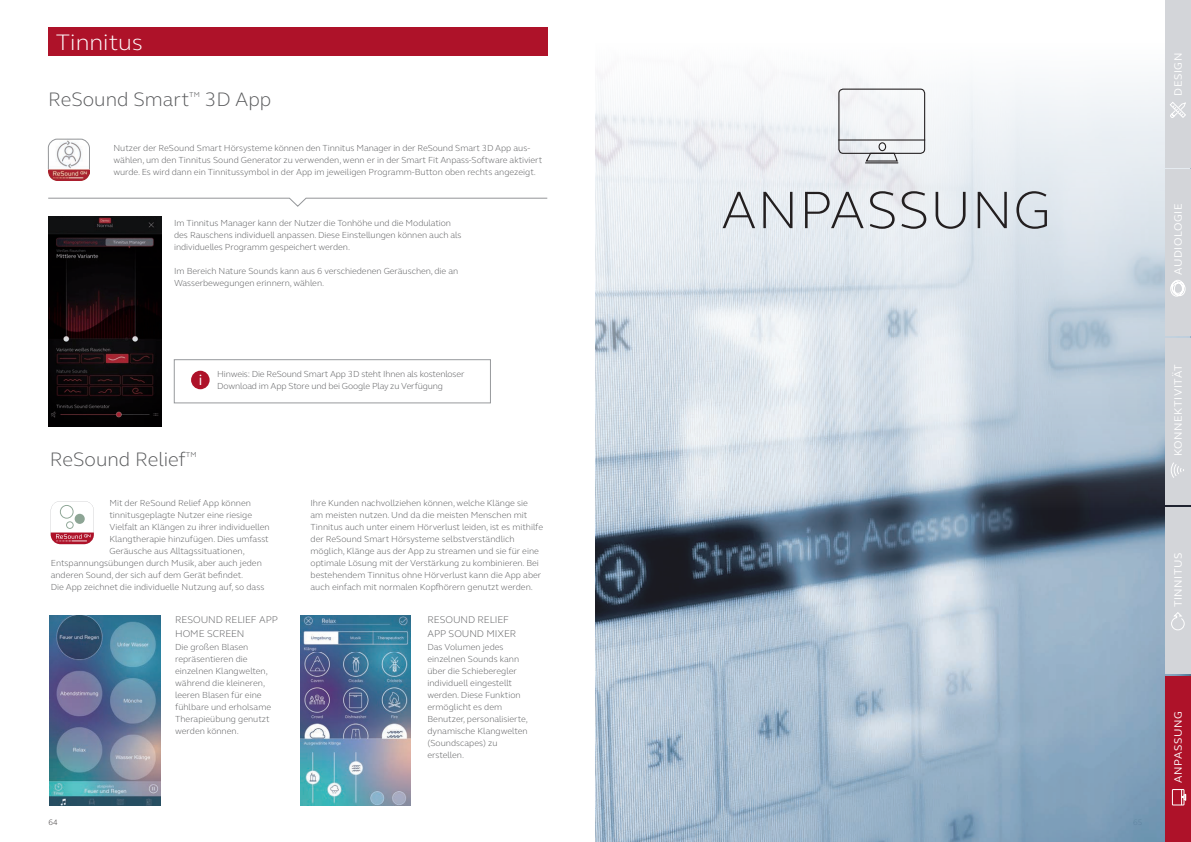
<style>
.page{position:relative;width:1191px;height:842px;background:#fff}
.page>*{position:absolute;margin:0;border:0;box-sizing:border-box;transform-origin:0 0}
.t1{font:300 54px "GN Elliot";letter-spacing:.01em;color:#231f20}
.t2{font:300 23px "GN Elliot";color:#fff;scale:1.05 1}
.t3{font:300 20px "GN Elliot";color:#57585a}
.t4{font:15.1px "GN Elliot";color:#fff}
.t5{font:11px "GN Elliot";letter-spacing:.05em;color:#fff}
.t6{font:300 10px/13.4px "GN Elliot";letter-spacing:-.01em;color:#57585a}
.t7{font:300 9px/12px "GN Elliot";color:#57585a}
.t8{font:300 8px "GN Elliot";color:#231f20}
</style>
<div class="page">
<div style="left:48px;top:28px;width:499px;height:28px;background:#ae1229"></div>
<img style="left:48px;top:216px;width:113px;height:211px">
<div style="left:174px;top:360px;width:316px;height:43px;border:1px solid #97999c"></div>
<div style="left:191px;top:371px;width:19px;height:18px;background:#ae1229;border-radius:50%"></div>
<svg style="left:48px;top:198px;width:499px;height:9px"></svg>
<img style="left:48px;top:170px;width:42px;height:10px">
<svg style="left:48px;top:139px;width:42px;height:31px"></svg>
<img style="left:50px;top:616px;width:110px;height:190px">
<img style="left:300px;top:616px;width:111px;height:190px">
<svg style="left:51px;top:501px;width:43px;height:43px"></svg>
<img style="left:595px;top:168px;width:596px;height:674px">
<svg style="left:595px;top:72px;width:594px;height:527px;background:#c2ccd6"></svg>
<div style="left:838px;top:89px;width:87px;height:65px;border:1px solid #231f20;border-radius:4px"></div>
<hr style="left:838px;top:139px;width:87px;height:2px;background:#231f20">
<div style="left:878px;top:142px;width:8px;height:9px;border:1px solid #231f20;border-radius:50%"></div>
<svg style="left:864px;top:152px;width:34px;height:10px"></svg>
<hr style="left:865px;top:162px;width:33px;height:1px;background:#231f20">
<div style="left:1165px;top:0;width:26px;height:168px;background:#d3d5d9"></div>
<div style="left:1165px;top:170px;width:26px;height:166px;background:#d3d5d9"></div>
<div style="left:1165px;top:339px;width:26px;height:166px;background:#d3d5d9"></div>
<div style="left:1165px;top:508px;width:26px;height:166px;background:#d3d5d9"></div>
<div style="left:1165px;top:676px;width:26px;height:166px;background:#ae1229"></div>
<svg style="left:1171px;top:462px;width:13px;height:16px"></svg>
<svg style="left:1171px;top:612px;width:13px;height:18px"></svg>
<svg style="left:1170px;top:280px;width:15px;height:17px"></svg>
<svg style="left:1170px;top:102px;width:16px;height:16px"></svg>
<div style="left:1172px;top:789px;width:12px;height:16px;border:1px solid #fff"></div>
<svg style="left:1181px;top:789px;width:5px;height:16px"></svg>
<h2 class="t2" style="left:56px;top:27px;width:84px">Tinnitus</h2>
<h3 class="t3" style="left:48px;top:86px;width:225px">ReSound Smart<sup>™</sup> 3D App</h3>
<p class="t7" style="left:113px;top:141px;width:430px">Nutzer der ReSound Smart Hörsysteme können den Tinnitus Manager in der ReSound Smart 3D App aus&shy;wählen, um den Tinnitus Sound Generator zu verwenden, wenn er in der Smart Fit Anpass-Software aktiviert wurde. Es wird dann ein Tinnitussymbol in der App im jeweiligen Programm-Button oben rechts angezeigt.</p>
<p class="t7" style="left:174px;top:217px;width:289px">Im Tinnitus Manager kann der Nutzer die Tonhöhe und die Modulation des Rauschens individuell anpassen. Diese Einstellungen können auch als individuelles Programm gespeichert werden.</p>
<p class="t7" style="left:174px;top:265px;width:286px">Im Bereich Nature Sounds kann aus 6 verschiedenen Geräuschen, die an<br>Wasserbewegungen erinnern, wählen.</p>
<h3 class="t4" style="left:199px;top:370px;width:5px">i</h3>
<p class="t7" style="left:217px;top:368px;width:249px">Hinweis: Die ReSound Smart App 3D steht Ihnen als kostenloser<br>Download im App Store und bei Google Play zu Verfügung</p>
<h3 class="t3" style="left:50px;top:446px;width:148px">ReSound Relief<sup>™</sup></h3>
<p class="t7" style="left:109px;top:496px;width:143px">Mit der ReSound Relief App können</p>
<p class="t7" style="left:109px;top:508px;width:144px">tinnitusgeplagte Nutzer eine riesige</p>
<p class="t7" style="left:109px;top:520px;width:162px">Vielfalt an Klängen zu ihrer individuellen</p>
<p class="t7" style="left:109px;top:532px;width:161px">Klangtherapie hinzufügen. Dies umfasst</p>
<p class="t7" style="left:109px;top:544px;width:137px">Geräusche aus Alltagssituationen,</p>
<p class="t7" style="left:51px;top:556px;width:213px">Entspannungsübungen durch Musik, aber auch jeden</p>
<p class="t7" style="left:51px;top:568px;width:194px">anderen Sound, der sich auf dem Gerät befindet.</p>
<p class="t7" style="left:51px;top:580px;width:215px">Die App zeichnet die individuelle Nutzung auf, so dass</p>
<p class="t8" style="left:49px;top:817px;width:11px">64</p>
<p class="t6" style="left:175px;top:613px;width:104px">RESOUND RELIEF APP<br>HOME SCREEN</p>
<p class="t7" style="left:175px;top:641px;width:98px">Die großen Blasen repräsentieren die einzelnen Klangwelten, während die kleineren, leeren Blasen für eine fühlbare und erholsame<br>Therapieübung genutzt werden können.</p>
<p class="t7" style="left:310px;top:496px;width:234px">Ihre Kunden nachvollziehen können, welche Klänge sie<br>am meisten nutzen. Und da die meisten Menschen mit Tinnitus auch unter einem Hörverlust leiden, ist es mithilfe der ReSound Smart Hörsysteme selbstverständlich möglich, Klänge aus der App zu streamen und sie für eine optimale Lösung mit der Verstärkung zu kombinieren. Bei bestehendem Tinnitus ohne Hörverlust kann die App aber auch einfach mit normalen Kopfhörern genutzt werden.</p>
<p class="t6" style="left:427px;top:613px;width:90px">RESOUND RELIEF<br>APP SOUND MIXER</p>
<p class="t7" style="left:427px;top:641px;width:102px">Das Volumen jedes einzelnen Sounds kann über die Schieberegler individuell eingestellt werden. Diese Funktion ermöglicht es dem<br>Benutzer, personalisierte, dynamische Klangwelten (Soundscapes) zu erstellen.</p>
<h1 class="t1" style="left:721px;top:174px;width:331px">ANPASSUNG</h1>
<p class="t5" style="left:1170px;top:96px;width:44px;rotate:-90deg">DESIGN</p>
<p class="t5" style="left:1170px;top:275px;width:73px;rotate:-90deg">AUDIOLOGIE</p>
<p class="t5" style="left:1170px;top:456px;width:93px;rotate:-90deg">KONNEKTIVITÄT</p>
<p class="t5" style="left:1170px;top:607px;width:56px;rotate:-90deg">TINNITUS</p>
<p class="t5" style="left:1170px;top:782px;width:73px;rotate:-90deg">ANPASSUNG</p>
</div>
